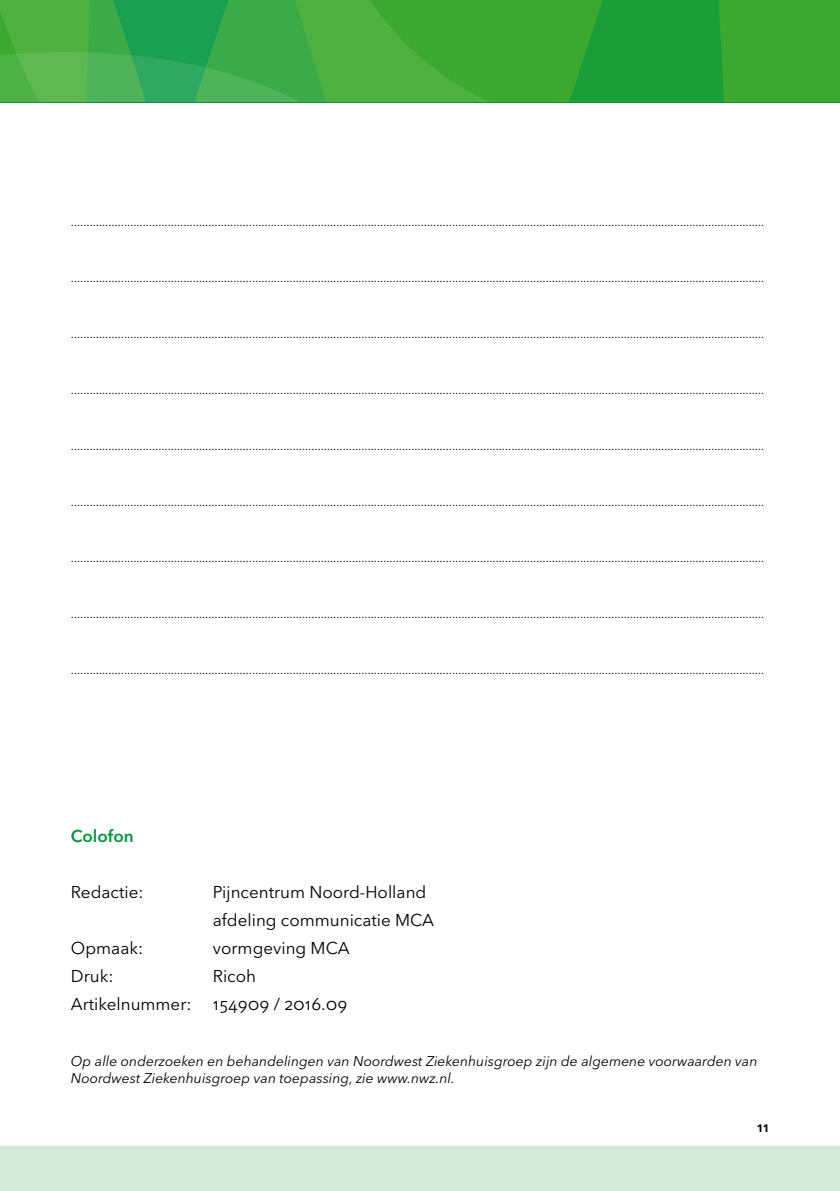
<style>
.page{position:relative;width:840px;height:1191px;background:#fff}
.page>*{position:absolute;margin:0;border:0;box-sizing:border-box;transform-origin:0 0}
.t1{font:17px/28px "Avenir Next LT Pro";color:#000}
.t2{font:600 17px "Avenir Next LT Pro";color:#00963f}
.t3{font:italic 14px/16.8px "Avenir Next LT Pro";color:#000}
.t4{font:600 14px "Avenir Next LT Pro";color:#000}
.t5{font:12px "Avenir Next LT Pro";color:#000}
</style>
<div class="page">
<svg style="left:0;top:0;width:839px;height:102px;background:#36a839"></svg>
<svg style="left:0;top:52px;width:300px;height:50px;background:#45af53"></svg>
<div style="left:0;top:1145px;width:839px;height:46px;background:#d6ead8"></div>
<p class="t5" style="left:71px;top:215px;width:694px">..............................................................................................................................................................................................................................</p>
<p class="t5" style="left:71px;top:271px;width:694px">..............................................................................................................................................................................................................................</p>
<p class="t5" style="left:71px;top:327px;width:694px">..............................................................................................................................................................................................................................</p>
<p class="t5" style="left:71px;top:383px;width:694px">..............................................................................................................................................................................................................................</p>
<p class="t5" style="left:71px;top:439px;width:694px">..............................................................................................................................................................................................................................</p>
<p class="t5" style="left:71px;top:495px;width:694px">..............................................................................................................................................................................................................................</p>
<p class="t5" style="left:71px;top:551px;width:694px">..............................................................................................................................................................................................................................</p>
<p class="t5" style="left:71px;top:607px;width:694px">..............................................................................................................................................................................................................................</p>
<p class="t5" style="left:71px;top:663px;width:694px">..............................................................................................................................................................................................................................</p>
<h1 class="t2" style="left:71px;top:826px;width:64px">Colofon</h1>
<h1 class="t1" style="left:71px;top:878px;width:74px">Redactie:</h1>
<h1 class="t1" style="left:213px;top:878px;width:222px">Pijncentrum Noord-Holland afdeling communicatie MCA</h1>
<h1 class="t1" style="left:71px;top:934px;width:74px">Opmaak:</h1>
<h1 class="t1" style="left:213px;top:934px;width:138px">vormgeving MCA</h1>
<h1 class="t1" style="left:71px;top:962px;width:44px">Druk:</h1>
<h1 class="t1" style="left:71px;top:962px;width:278px;text-indent:142px">Ricoh<br>Artikelnummer: 154909 / 2016.09</h1>
<p class="t3" style="left:71px;top:1053px;width:687px">Op alle onderzoeken en behandelingen van Noordwest Ziekenhuisgroep zijn de algemene voorwaarden van<br>Noordwest Ziekenhuisgroep van toepassing, zie www.nwz.nl.</p>
<p class="t4" style="left:756px;top:1118px;width:13px">11</p>
</div>
